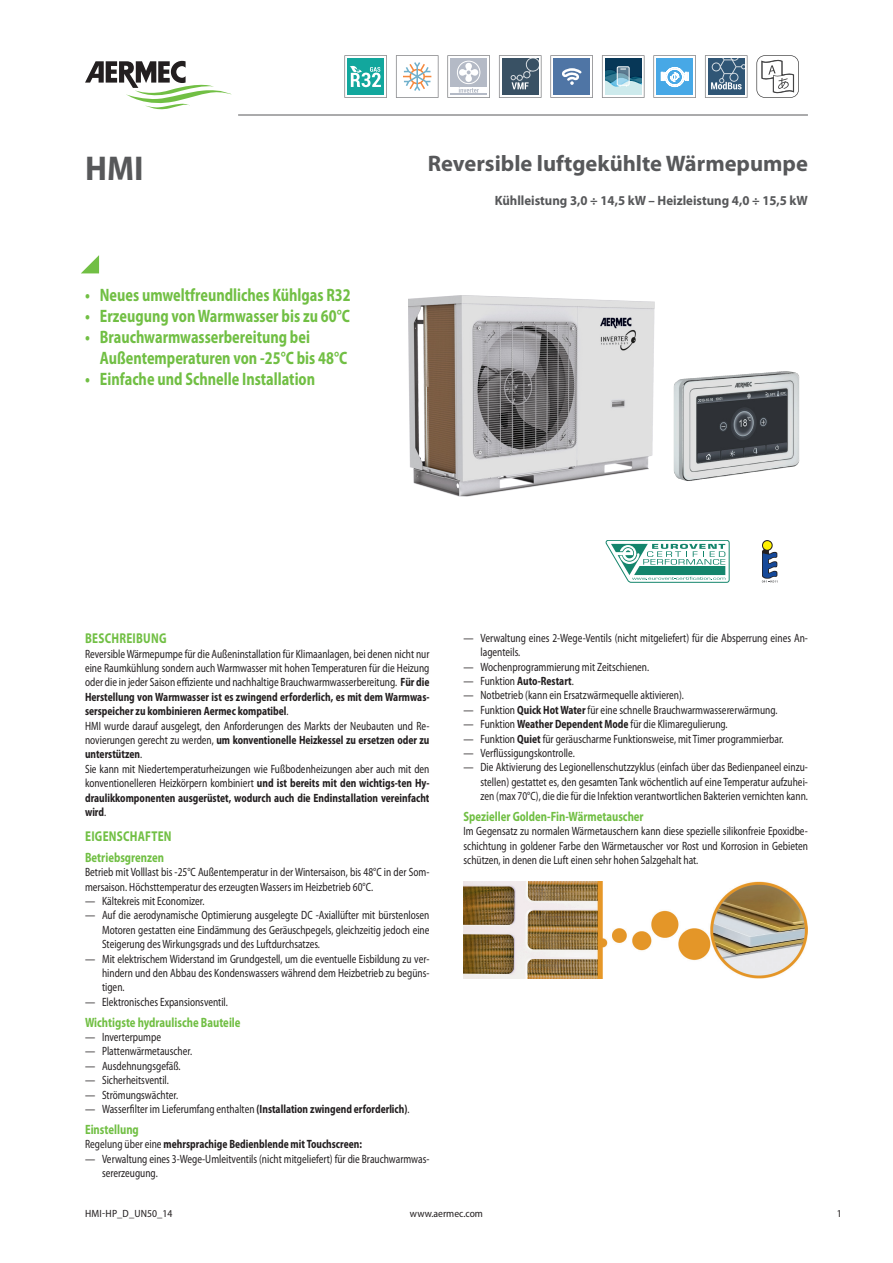
<style>
.page{position:relative;width:893px;height:1263px;background:#fff}
.page>*{position:absolute;margin:0;border:0;box-sizing:border-box;transform-origin:0 0}
.grandezza{font:700 semi-condensed 34.5px "Myriad Pro";color:#57585a}
.descrizione{font:700 22.5px "Myriad Pro";color:#57585a}
.t1{font:700 semi-condensed 18px/21px "Myriad Pro";color:#71bf44;scale:.85 1}
.t2{font:700 semi-condensed 14.25px "Myriad Pro";letter-spacing:.02em;color:#71bf44;scale:.85 1}
.t3{font:700 semi-condensed 13.5px "Myriad Pro";color:#71bf44;scale:.85 1}
.dettaglio{font:700 13.5px "Myriad Pro";color:#57585a;scale:.95 1}
.normale{font:semi-condensed 12px/14.4px "Myriad Pro";color:#231f20;text-align:justify;scale:.85 1}
.normale-2{font:700 semi-condensed 12px "Myriad Pro";color:#231f20;scale:.85 1}
.t4{font:semi-condensed 10.5px "Myriad Pro";letter-spacing:.02em;color:#231f20}
.t5{font:semi-condensed 10.5px "Myriad Pro";color:#231f20}
.s1{font-weight:700}
.s2{font-weight:400}
</style>
<div class="page">
<svg style="left:81px;top:255px;width:18px;height:18px"></svg>
<img style="left:463px;top:882px;width:345px;height:96px">
<hr style="left:238px;top:115px;width:570px;height:1px;background:#57585a">
<svg style="left:85px;top:61px;width:147px;height:48px"></svg>
<img style="left:408px;top:295px;width:392px;height:202px">
<svg style="left:606px;top:540px;width:123px;height:43px"></svg>
<svg style="left:762px;top:540px;width:15px;height:43px"></svg>
<svg style="left:344px;top:55px;width:43px;height:43px"></svg>
<svg style="left:396px;top:55px;width:42px;height:43px"></svg>
<svg style="left:447px;top:55px;width:43px;height:43px"></svg>
<svg style="left:499px;top:55px;width:42px;height:43px"></svg>
<svg style="left:550px;top:55px;width:43px;height:43px"></svg>
<svg style="left:602px;top:55px;width:42px;height:43px"></svg>
<svg style="left:653px;top:55px;width:43px;height:43px"></svg>
<svg style="left:705px;top:55px;width:42px;height:43px"></svg>
<svg style="left:756px;top:55px;width:43px;height:43px"></svg>
<p class="grandezza" style="left:85px;top:146px;width:60px">HMI</p>
<p class="t1" style="left:85px;top:284px;width:314px">• Neues umweltfreundliches Kühlgas R32</p>
<p class="t1" style="left:85px;top:305px;width:313px">• Erzeugung von Warmwasser bis zu 60°C</p>
<p class="t1" style="left:100px;top:326px;width:293px;text-indent:-15px">• Brauchwarmwasserbereitung bei<br>Außentemperaturen von -25°C bis 48°C</p>
<p class="t1" style="left:85px;top:368px;width:272px">• Einfache und Schnelle Installation</p>
<p class="descrizione" style="left:428px;top:149px;width:382px">Reversible luftgekühlte Wärmepumpe</p>
<p class="dettaglio" style="left:495px;top:192px;width:331px">Kühlleistung 3,0 ÷ 14,5 kW – Heizleistung 4,0 ÷ 15,5 kW</p>
<p class="t2" style="left:85px;top:629px;width:97px">BESCHREIBUNG</p>
<p class="normale" style="left:85px;top:646px;width:407px">Reversible Wärmepumpe für die Außeninstallation für Klimaanlagen, bei denen nicht nur eine Raumkühlung sondern auch Warmwasser mit hohen Temperaturen für die Heizung oder die in jeder Saison effiziente und nachhaltige Brauchwarmwasserbereitung. <span class="s1">Für die Herstellung von Warmwasser ist es zwingend erforderlich, es mit dem Warmwas&shy;serspeicher zu kombinieren Aermec kompatibel</span>.</p>
<p class="normale" style="left:85px;top:718px;width:407px">HMI wurde darauf ausgelegt, den Anforderungen des Markts der Neubauten und Re&shy;novierungen gerecht zu werden, <span class="s1">um konventionelle Heizkessel zu ersetzen oder zu unterstützen</span>.</p>
<p class="normale" style="left:85px;top:761px;width:407px">Sie kann mit Niedertemperaturheizungen wie Fußbodenheizungen aber auch mit den konventionelleren Heizkörpern kombiniert <span class="s1">und ist bereits mit den wichtigs-ten Hy&shy;draulikkomponenten ausgerüstet, wodurch auch die Endinstallation vereinfacht wird</span>.</p>
<p class="t2" style="left:85px;top:827px;width:103px">EIGENSCHAFTEN</p>
<p class="t3" style="left:85px;top:848px;width:94px">Betriebsgrenzen</p>
<p class="normale" style="left:85px;top:865px;width:407px">Betrieb mit Volllast bis -25°C Außentemperatur in der Wintersaison, bis 48°C in der Som&shy;mersaison. Höchsttemperatur des erzeugten Wassers im Heizbetrieb 60°C.</p>
<p class="normale" style="left:85px;top:894px;width:142px">— Kältekreis mit Economizer.</p>
<p class="normale" style="left:102px;top:908px;width:387px;text-indent:-17px">— Auf die aerodynamische Optimierung ausgelegte DC -Axiallüfter mit bürstenlosen Motoren gestatten eine Eindämmung des Geräuschpegels, gleichzeitig jedoch eine Steigerung des Wirkungsgrads und des Luftdurchsatzes.</p>
<p class="normale" style="left:102px;top:951px;width:387px;text-indent:-17px">— Mit elektrischem Widerstand im Grundgestell, um die eventuelle Eisbildung zu ver&shy;hindern und den Abbau des Kondenswassers während dem Heizbetrieb zu begüns&shy;tigen.</p>
<p class="normale" style="left:85px;top:994px;width:170px">— Elektronisches Expansionsventil.</p>
<p class="t3" style="left:85px;top:1013px;width:185px">Wichtigste hydraulische Bauteile</p>
<p class="normale" style="left:85px;top:1029px;width:91px">— Inverterpumpe</p>
<p class="normale" style="left:85px;top:1044px;width:127px">— Plattenwärmetauscher.</p>
<p class="normale" style="left:85px;top:1058px;width:114px">— Ausdehnungsgefäß.</p>
<p class="normale" style="left:85px;top:1073px;width:100px">— Sicherheitsventil.</p>
<p class="normale" style="left:85px;top:1087px;width:111px">— Strömungswächter.</p>
<p class="normale" style="left:85px;top:1101px;width:383px">— Wasserfilter im Lieferumfang enthalten <span class="s1">(Installation zwingend erforderlich)</span>.</p>
<p class="t3" style="left:85px;top:1120px;width:65px">Einstellung</p>
<p class="normale-2" style="left:85px;top:1136px;width:327px"><span class="s2">Regelung über eine</span> mehrsprachige Bedienblende mit Touchscreen:</p>
<p class="normale" style="left:102px;top:1151px;width:387px;text-indent:-17px">— Verwaltung eines 3-Wege-Umleitventils (nicht mitgeliefert) für die Brauchwarmwas&shy;sererzeugung.</p>
<p class="normale" style="left:480px;top:630px;width:387px;text-indent:-17px">— Verwaltung eines 2-Wege-Ventils (nicht mitgeliefert) für die Absperrung eines An&shy;lagenteils.</p>
<p class="normale" style="left:463px;top:659px;width:220px">— Wochenprogrammierung mit Zeitschienen.</p>
<p class="normale-2" style="left:463px;top:673px;width:131px"><span class="s2">— Funktion</span> Auto-Restart<span class="s2">.</span></p>
<p class="normale" style="left:463px;top:688px;width:261px">— Notbetrieb (kann ein Ersatzwärmequelle aktivieren).</p>
<p class="normale" style="left:463px;top:702px;width:371px">— Funktion <span class="s1">Quick Hot Water</span> für eine schnelle Brauchwarmwassererwärmung.</p>
<p class="normale" style="left:463px;top:717px;width:312px">— Funktion <span class="s1">Weather Dependent Mode</span> für die Klimaregulierung.</p>
<p class="normale" style="left:463px;top:731px;width:378px">— Funktion <span class="s1">Quiet</span> für geräuscharme Funktionsweise, mit Timer programmierbar.</p>
<p class="normale" style="left:463px;top:745px;width:132px">— Verflüssigungskontrolle.</p>
<p class="normale" style="left:480px;top:760px;width:387px;text-indent:-17px">— Die Aktivierung des Legionellenschutzzyklus (einfach über das Bedienpaneel einzu&shy;stellen) gestattet es, den gesamten Tank wöchentlich auf eine Temperatur aufzuhei&shy;zen (max 70°C), die die für die Infektion verantwortlichen Bakterien vernichten kann.</p>
<p class="t3" style="left:463px;top:808px;width:213px">Spezieller Golden-Fin-Wärmetauscher</p>
<p class="normale" style="left:463px;top:824px;width:407px">Im Gegensatz zu normalen Wärmetauschern kann diese spezielle silikonfreie Epoxidbe&shy;schichtung in goldener Farbe den Wärmetauscher vor Rost und Korrosion in Gebieten schützen, in denen die Luft einen sehr hohen Salzgehalt hat.</p>
<p class="t4" style="left:85px;top:1207px;width:89px">HMI-HP_D_UN50_14</p>
<p class="t5" style="left:410px;top:1207px;width:75px">www.aermec.com</p>
<p class="t5" style="left:837px;top:1207px;width:6px">1</p>
</div>
